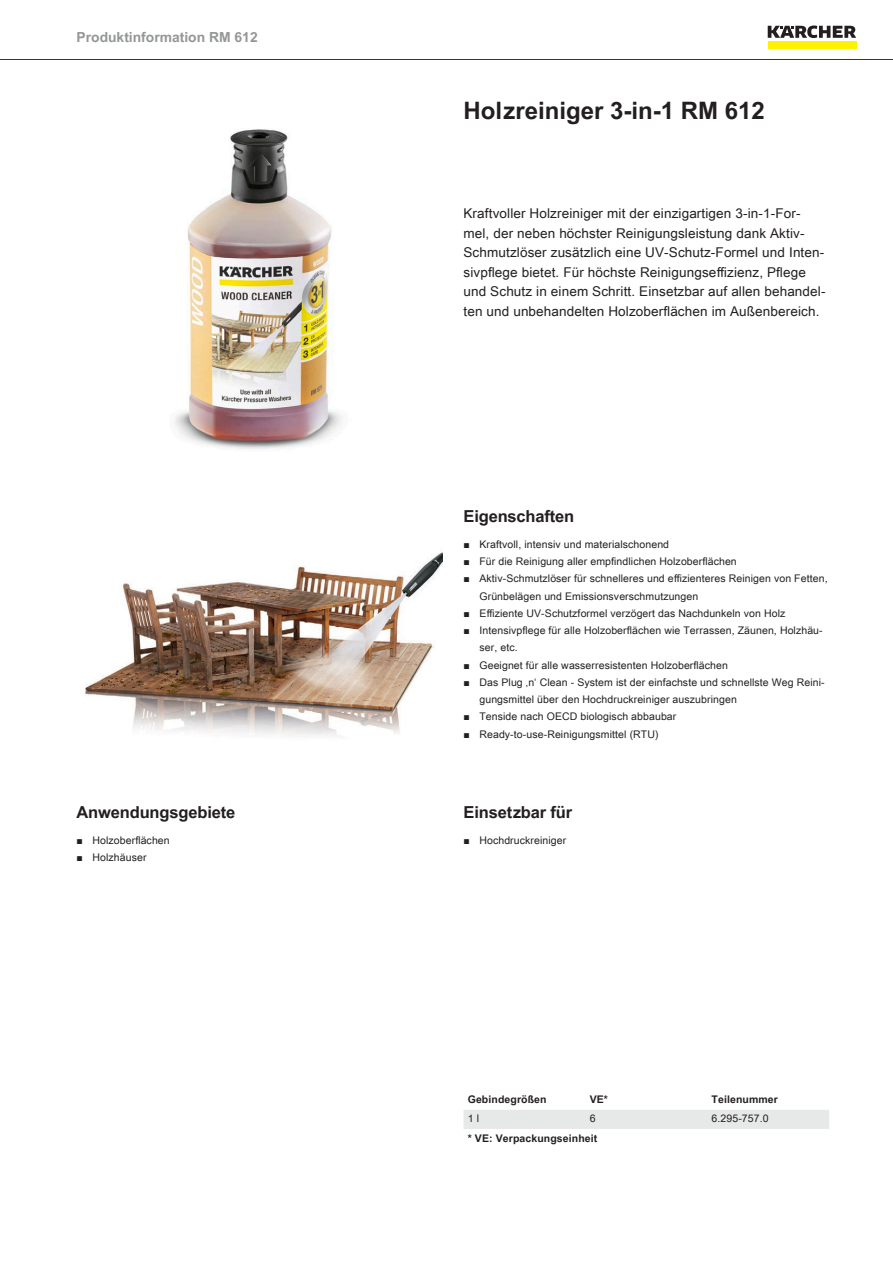
<style>
.page{position:relative;width:893px;height:1263px;background:#fff}
.page>*{position:absolute;margin:0;border:0;box-sizing:border-box;transform-origin:0 0}
.t1{font:700 24px "Arial Unicode MS";color:#231f20}
.t2{font:700 16.5px "Arial Unicode MS";letter-spacing:-.01em;color:#231f20}
.t3{font:700 13.8px "Arial Unicode MS";color:#949698}
.t4{font:13.5px/19.5px "Arial Unicode MS";letter-spacing:.01em;color:#231f20}
.t5{font:10.5px/17.2px "Arial Unicode MS";letter-spacing:.01em;color:#231f20}
.t6{font:700 10.5px "Arial Unicode MS";letter-spacing:.01em;color:#231f20}
.s1{font-family:"Arial"}
</style>
<div class="page">
<hr style="left:0;top:59px;width:893px;height:1px;background:#231f20">
<div style="left:768px;top:42px;width:88px;height:7px;background:#fff200"></div>
<svg style="left:768px;top:26px;width:88px;height:12px"></svg>
<img style="left:173px;top:129px;width:170px;height:320px">
<img style="left:85px;top:552px;width:357px;height:184px">
<div style="left:463px;top:1110px;width:366px;height:19px;background:#e7e8e8"></div>
<h3 class="t3" style="left:77px;top:27px;width:183px">Produktinformation RM 612</h3>
<h2 class="t2" style="left:77px;top:800px;width:160px">Anwendungsgebiete</h2>
<p class="t5" style="left:77px;top:831px;width:95px"><span class="s1">■</span> Holzoberflächen</p>
<p class="t5" style="left:77px;top:848px;width:71px"><span class="s1">■</span> Holzhäuser</p>
<h1 class="t1" style="left:463px;top:93px;width:303px">Holzreiniger 3-in-1 RM 612</h1>
<p class="t4" style="left:463px;top:203px;width:364px">Kraftvoller Holzreiniger mit der einzigartigen 3-in-1-For&shy;mel, der neben höchster Reinigungsleistung dank Aktiv-Schmutzlöser zusätzlich eine UV-Schutz-Formel und Inten&shy;sivpflege bietet. Für höchste Reinigungseffizienz, Pflege und Schutz in einem Schritt. Einsetzbar auf allen behandel&shy;ten und unbehandelten Holzoberflächen im Außenbereich.</p>
<h2 class="t2" style="left:463px;top:504px;width:112px">Eigenschaften</h2>
<p class="t5" style="left:463px;top:535px;width:207px"><span class="s1">■</span> Kraftvoll, intensiv und materialschonend</p>
<p class="t5" style="left:463px;top:553px;width:275px"><span class="s1">■</span> Für die Reinigung aller empfindlichen Holzoberflächen</p>
<p class="t5" style="left:479px;top:570px;width:350px;text-indent:-16px"><span class="s1">■</span> Aktiv-Schmutzlöser für schnelleres und effizienteres Reinigen von Fetten,<br>Grünbelägen und Emissionsverschmutzungen</p>
<p class="t5" style="left:463px;top:604px;width:323px"><span class="s1">■</span> Effiziente UV-Schutzformel verzögert das Nachdunkeln von Holz</p>
<p class="t5" style="left:479px;top:622px;width:345px;text-indent:-16px"><span class="s1">■</span> Intensivpflege für alle Holzoberflächen wie Terrassen, Zäunen, Holzhäu&shy;ser, etc.</p>
<p class="t5" style="left:463px;top:656px;width:266px"><span class="s1">■</span> Geeignet für alle wasserresistenten Holzoberflächen</p>
<p class="t5" style="left:479px;top:673px;width:347px;text-indent:-16px"><span class="s1">■</span> Das Plug ‚n‘ Clean - System ist der einfachste und schnellste Weg Reini&shy;gungsmittel über den Hochdruckreiniger auszubringen</p>
<p class="t5" style="left:463px;top:708px;width:214px"><span class="s1">■</span> Tenside nach OECD biologisch abbaubar</p>
<p class="t5" style="left:463px;top:725px;width:197px"><span class="s1">■</span> Ready-to-use-Reinigungsmittel (RTU)</p>
<h2 class="t2" style="left:463px;top:800px;width:110px">Einsetzbar für</h2>
<p class="t5" style="left:463px;top:831px;width:104px"><span class="s1">■</span> Hochdruckreiniger</p>
<p class="t6" style="left:468px;top:1092px;width:80px">Gebindegrößen</p>
<p class="t6" style="left:590px;top:1092px;width:20px">VE*</p>
<p class="t6" style="left:712px;top:1092px;width:68px">Teilenummer</p>
<p class="t5" style="left:468px;top:1110px;width:13px">1 l</p>
<p class="t5" style="left:590px;top:1110px;width:7px">6</p>
<p class="t5" style="left:712px;top:1110px;width:59px">6.295-757.0</p>
<p class="t6" style="left:468px;top:1130px;width:131px">* VE: Verpackungseinheit</p>
</div>
